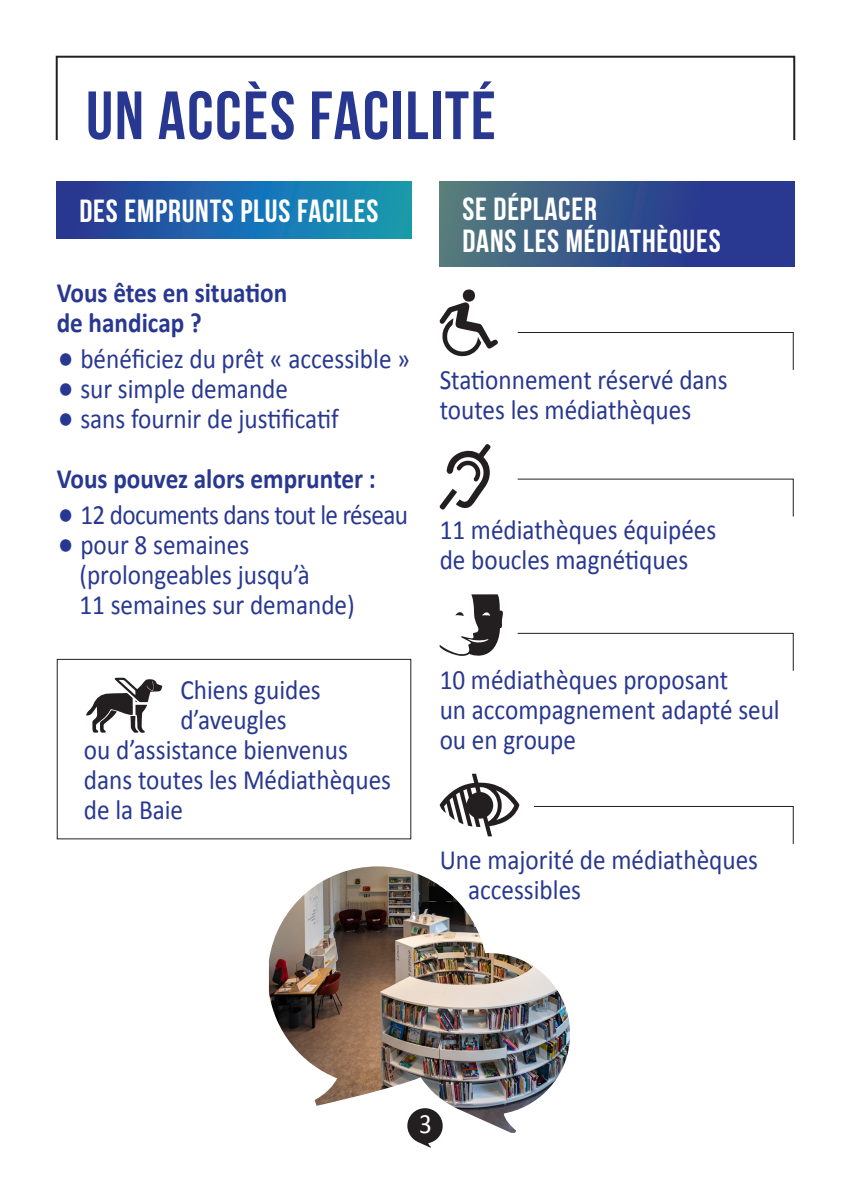
<style>
.page{position:relative;width:851px;height:1191px;background:#fff}
.page>*{position:absolute;margin:0;border:0;box-sizing:border-box;transform-origin:0 0}
.t1{font:68px "Bebas Neue";letter-spacing:.025em;color:#283890}
.t2{font:32px "Bebas Neue";letter-spacing:.025em;color:#fff}
.t3{font:28px/30px "Calibri";color:#283890;scale:.9 1}
.t4{font:700 28px "Calibri";color:#283890;scale:.9 1}
.t5{font:28px "Calibri";letter-spacing:-.025em;color:#283890;scale:.9 1}
.t6{font:28px "Calibri";color:#fff;scale:.9 1}
.s1{font-size:40px}
</style>
<div class="page">
<div style="left:57px;top:659px;width:354px;height:180px;border:1px solid #231f20"></div>
<svg style="left:439px;top:302px;width:59px;height:55px"></svg>
<div style="left:463px;top:289px;width:12px;height:13px;background:#231f20;border-radius:50%"></div>
<svg style="left:86px;top:677px;width:76px;height:56px"></svg>
<div style="left:56px;top:56px;width:739px;height:85px;border:2px solid #231f20"></div>
<div style="left:439px;top:181px;width:355px;height:85px;background:linear-gradient(to right,#507a7e,#1e2a95)"></div>
<svg style="left:57px;top:181px;width:354px;height:57px;background:#1d69a9"></svg>
<svg style="left:408px;top:1132px;width:34px;height:15px"></svg>
<svg style="left:517px;top:332px;width:277px;height:38px"></svg>
<svg style="left:439px;top:444px;width:51px;height:66px"></svg>
<svg style="left:439px;top:594px;width:64px;height:62px"></svg>
<svg style="left:439px;top:773px;width:80px;height:63px"></svg>
<svg style="left:517px;top:478px;width:277px;height:39px"></svg>
<svg style="left:517px;top:632px;width:277px;height:39px"></svg>
<svg style="left:534px;top:806px;width:260px;height:38px"></svg>
<img style="left:269px;top:866px;width:301px;height:266px">
<p class="t1" style="left:86px;top:78px;width:411px">UN ACCÈS FACILITÉ</p>
<p class="t2" style="left:79px;top:193px;width:300px">DES EMPRUNTS PLUS FACILES</p>
<p class="t4" style="left:57px;top:274px;width:257px">Vous êtes en situation</p>
<p class="t4" style="left:57px;top:304px;width:162px">de handicap ?</p>
<p class="t3" style="left:57px;top:343px;width:394px"><span class="s1">•</span> bénéficiez du prêt « accessible »</p>
<p class="t3" style="left:57px;top:373px;width:258px"><span class="s1">•</span> sur simple demande</p>
<p class="t3" style="left:57px;top:403px;width:315px"><span class="s1">•</span> sans fournir de justificatif</p>
<p class="t4" style="left:57px;top:460px;width:356px">Vous pouvez alors emprunter :</p>
<p class="t5" style="left:57px;top:497px;width:392px"><span class="s1">•</span> 12 documents dans tout le réseau</p>
<p class="t3" style="left:57px;top:529px;width:215px"><span class="s1">•</span> pour 8 semaines</p>
<p class="t3" style="left:79px;top:559px;width:257px">(prolongeables jusqu’à</p>
<p class="t3" style="left:79px;top:589px;width:307px">11 semaines sur demande)</p>
<p class="t3" style="left:180px;top:674px;width:157px">Chiens guides d’aveugles</p>
<p class="t3" style="left:84px;top:734px;width:295px">ou d’assistance bienvenus</p>
<p class="t3" style="left:84px;top:764px;width:343px">dans toutes les Médiathèques de la Baie</p>
<p class="t2" style="left:462px;top:191px;width:136px">SE DÉPLACER</p>
<p class="t2" style="left:462px;top:223px;width:260px">DANS LES MÉDIATHÈQUES</p>
<p class="t3" style="left:439px;top:364px;width:321px">Stationnement réservé dans toutes les médiathèques</p>
<p class="t3" style="left:439px;top:514px;width:309px">11 médiathèques équipées</p>
<p class="t3" style="left:439px;top:544px;width:277px">de boucles magnétiques</p>
<p class="t3" style="left:439px;top:664px;width:322px">10 médiathèques proposant</p>
<p class="t3" style="left:439px;top:694px;width:379px">un accompagnement adapté seul ou en groupe</p>
<p class="t3" style="left:439px;top:844px;width:355px">Une majorité de médiathèques</p>
<p class="t3" style="left:468px;top:874px;width:127px">accessibles</p>
<p class="t6" style="left:419px;top:1106px;width:16px">3</p>
</div>
